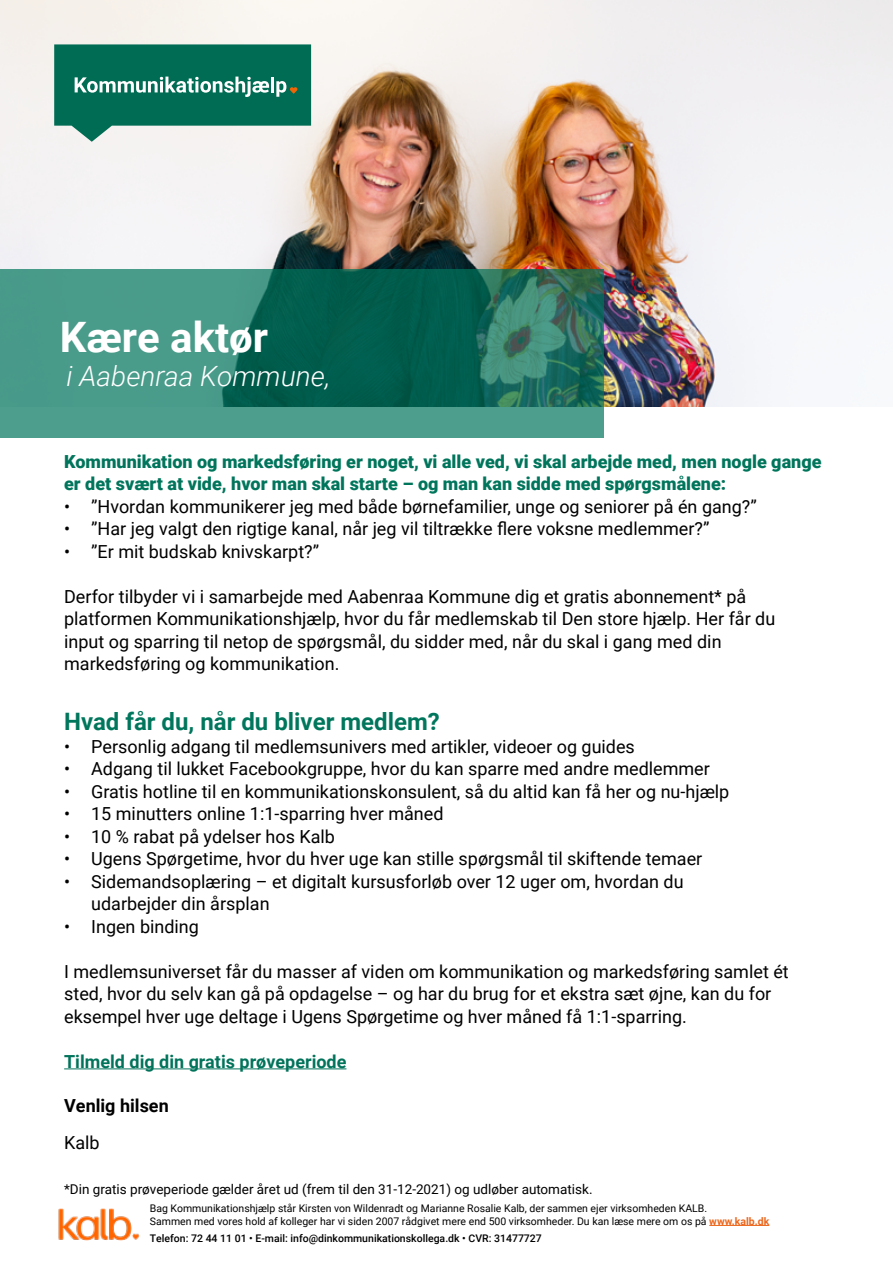
<style>
.page{position:relative;width:893px;height:1263px;background:#fff}
.page>*{position:absolute;margin:0;border:0;box-sizing:border-box;transform-origin:0 0}
.t1{font:700 42px "Roboto";color:#fff}
.t2{font:italic 300 27.9px "Roboto";color:#fff}
.t3{font:700 24px "Roboto";color:#00765c}
.t4{font:18px/22.5px "Roboto";color:#000}
.t5{font:900 18px/22.5px "Roboto";color:#00755b}
.t6{font:700 18px "Roboto";color:#00735a}
.t7{font:700 18px "Roboto";color:#000}
.t8{font:13.5px "Roboto";color:#000}
.t9{font:10.5px/12.6px "Roboto";color:#000}
.t10{font:500 10.5px "Roboto";color:#000}
.s1{font-weight:700;color:#ec671d}
</style>
<div class="page">
<img style="left:0;top:0;width:893px;height:406px">
<svg style="left:0;top:269px;width:604px;height:169px;background:#2e8170"></svg>
<img style="left:58px;top:1209px;width:82px;height:31px">
<hr style="left:64px;top:1068px;width:282px;height:1px;background:#00735a">
<hr style="left:709px;top:1225px;width:60px;height:1px;background:#ec671d">
<svg style="left:54px;top:44px;width:257px;height:98px"></svg>
<h1 class="t1" style="left:60px;top:308px;width:210px">Kære aktør</h1>
<h2 class="t2" style="left:67px;top:356px;width:265px">i Aabenraa Kommune,</h2>
<p class="t5" style="left:64px;top:449px;width:759px">Kommunikation og markedsføring er noget, vi alle ved, vi skal arbejde med, men nogle gange er det svært at vide, hvor man skal starte – og man kan sidde med spørgsmålene:</p>
<p class="t4" style="left:64px;top:494px;width:694px">• ”Hvordan kommunikerer jeg med både børnefamilier, unge og seniorer på én gang?”</p>
<p class="t4" style="left:64px;top:517px;width:647px">• ”Har jeg valgt den rigtige kanal, når jeg vil tiltrække flere voksne medlemmer?”</p>
<p class="t4" style="left:64px;top:539px;width:256px">• ”Er mit budskab knivskarpt?”</p>
<p class="t4" style="left:64px;top:584px;width:713px">Derfor tilbyder vi i samarbejde med Aabenraa Kommune dig et gratis abonnement* på platformen Kommunikationshjælp, hvor du får medlemskab til Den store hjælp. Her får du input og sparring til netop de spørgsmål, du sidder med, når du skal i gang med din markedsføring og kommunikation.</p>
<h3 class="t3" style="left:64px;top:705px;width:377px">Hvad får du, når du bliver medlem?</h3>
<p class="t4" style="left:64px;top:734px;width:572px">• Personlig adgang til medlemsunivers med artikler, videoer og guides</p>
<p class="t4" style="left:64px;top:757px;width:647px">• Adgang til lukket Facebookgruppe, hvor du kan sparre med andre medlemmer</p>
<p class="t4" style="left:64px;top:779px;width:667px">• Gratis hotline til en kommunikationskonsulent, så du altid kan få her og nu-hjælp</p>
<p class="t4" style="left:64px;top:802px;width:381px">• 15 minutters online 1:1-sparring hver måned</p>
<p class="t4" style="left:64px;top:824px;width:272px">• 10 % rabat på ydelser hos Kalb</p>
<p class="t4" style="left:64px;top:847px;width:640px">• Ugens Spørgetime, hvor du hver uge kan stille spørgsmål til skiftende temaer</p>
<p class="t4" style="left:91px;top:869px;width:594px;text-indent:-27px">• Sidemandsoplæring – et digitalt kursusforløb over 12 uger om, hvordan du udarbejder din årsplan</p>
<p class="t4" style="left:64px;top:914px;width:136px">• Ingen binding</p>
<p class="t4" style="left:64px;top:959px;width:726px">I medlemsuniverset får du masser af viden om kommunikation og markedsføring samlet ét sted, hvor du selv kan gå på opdagelse – og har du brug for et ekstra sæt øjne, kan du for eksempel hver uge deltage i Ugens Spørgetime og hver måned få 1:1-sparring.</p>
<p class="t6" style="left:64px;top:1048px;width:284px">Tilmeld dig din gratis prøveperiode</p>
<p class="t7" style="left:64px;top:1093px;width:106px">Venlig hilsen</p>
<p class="t4" style="left:64px;top:1131px;width:37px">Kalb</p>
<p class="t8" style="left:64px;top:1180px;width:530px">*Din gratis prøveperiode gælder året ud (frem til den 31-12-2021) og udløber automatisk.</p>
<p class="t9" style="left:150px;top:1202px;width:621px">Bag Kommunikationshjælp står Kirsten von Wildenradt og Marianne Rosalie Kalb, der sammen ejer virksomheden KALB.<br>Sammen med vores hold af kolleger har vi siden 2007 rådgivet mere end 500 virksomheder. Du kan læse mere om os på <span class="s1">www.kalb.dk</span></p>
<p class="t10" style="left:150px;top:1231px;width:393px">Telefon: 72 44 11 01 • E-mail: info@dinkommunikationskollega.dk • CVR: 31477727</p>
</div>
